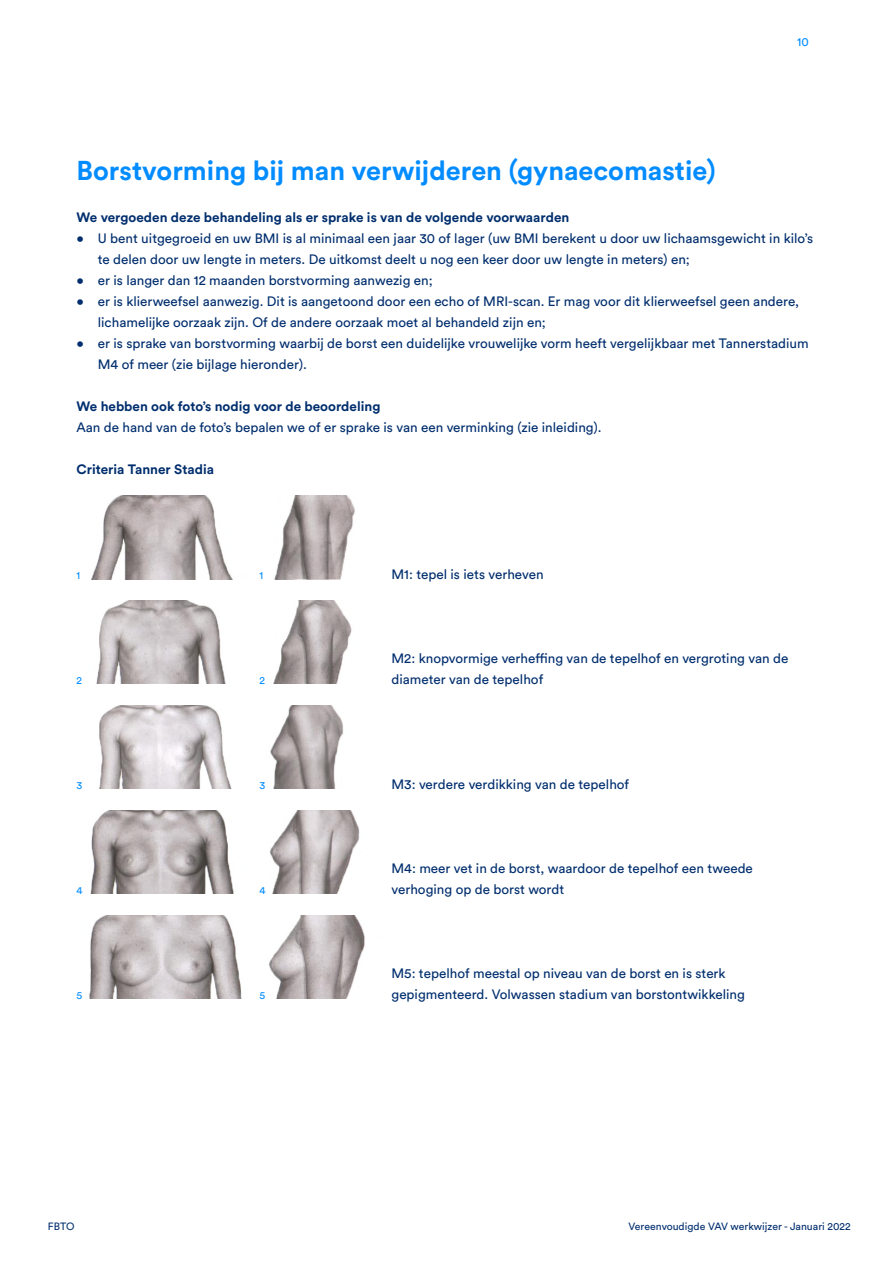
<style>
.page{position:relative;width:893px;height:1263px;background:#fff}
.page>*{position:absolute;margin:0;border:0;box-sizing:border-box;transform-origin:0 0}
.Hoofdstukkop_-_eerst{font:700 27px "Circular Std";color:#038cff}
.platte_tekst{font:13.5px/21px "Circular Std";color:#002e6e}
.Tussenkop_bold_midni{font:700 13.5px "Circular Std";color:#002e6e}
.t1{font:12px "Circular Std";color:#038cff}
.t2{font:10.5px "Circular Std";color:#002e6e}
.toelichting_7_12{font:10.5px "Circular Std";color:#038cff}
</style>
<div class="page">
<img style="left:91px;top:495px;width:264px;height:84px">
<img style="left:96px;top:600px;width:256px;height:84px">
<img style="left:99px;top:705px;width:244px;height:84px">
<img style="left:90px;top:810px;width:270px;height:84px">
<img style="left:89px;top:915px;width:276px;height:84px">
<p class="t1" style="left:797px;top:34px;width:13px">10</p>
<p class="Hoofdstukkop_-_eerst" style="left:77px;top:153px;width:641px">Borstvorming bij man verwijderen (gynaecomastie)</p>
<p class="Tussenkop_bold_midni" style="left:77px;top:209px;width:494px">We vergoeden deze behandeling als er sprake is van de volgende voorwaarden</p>
<p class="platte_tekst" style="left:98px;top:228px;width:717px;text-indent:-21px">• U bent uitgegroeid en uw BMI is al minimaal een jaar 30 of lager (uw BMI berekent u door uw lichaamsgewicht in kilo’s te delen door uw lengte in meters. De uitkomst deelt u nog een keer door uw lengte in meters) en;</p>
<p class="platte_tekst" style="left:77px;top:270px;width:358px">• er is langer dan 12 maanden borstvorming aanwezig en;</p>
<p class="platte_tekst" style="left:98px;top:291px;width:703px;text-indent:-21px">• er is klierweefsel aanwezig. Dit is aangetoond door een echo of MRI-scan. Er mag voor dit klierweefsel geen andere, lichamelijke oorzaak zijn. Of de andere oorzaak moet al behandeld zijn en;</p>
<p class="platte_tekst" style="left:98px;top:333px;width:712px;text-indent:-21px">• er is sprake van borstvorming waarbij de borst een duidelijke vrouwelijke vorm heeft vergelijkbaar met Tannerstadium<br>M4 of meer (zie bijlage hieronder).</p>
<p class="Tussenkop_bold_midni" style="left:77px;top:398px;width:305px">We hebben ook foto’s nodig voor de beoordeling</p>
<p class="platte_tekst" style="left:77px;top:417px;width:527px">Aan de hand van de foto’s bepalen we of er sprake is van een verminking (zie inleiding).</p>
<p class="Tussenkop_bold_midni" style="left:77px;top:461px;width:139px">Criteria Tanner Stadia</p>
<p class="toelichting_7_12" style="left:76px;top:569px;width:5px">1</p>
<p class="toelichting_7_12" style="left:259px;top:569px;width:5px">1</p>
<p class="toelichting_7_12" style="left:76px;top:674px;width:7px">2</p>
<p class="toelichting_7_12" style="left:259px;top:674px;width:7px">2</p>
<p class="toelichting_7_12" style="left:76px;top:779px;width:7px">3</p>
<p class="toelichting_7_12" style="left:259px;top:779px;width:7px">3</p>
<p class="toelichting_7_12" style="left:76px;top:884px;width:8px">4</p>
<p class="toelichting_7_12" style="left:259px;top:884px;width:8px">4</p>
<p class="toelichting_7_12" style="left:76px;top:989px;width:7px">5</p>
<p class="toelichting_7_12" style="left:259px;top:989px;width:7px">5</p>
<p class="platte_tekst" style="left:392px;top:564px;width:154px">M1: tepel is iets verheven</p>
<p class="platte_tekst" style="left:392px;top:648px;width:398px">M2: knopvormige verheffing van de tepelhof en vergroting van de diameter van de tepelhof</p>
<p class="platte_tekst" style="left:392px;top:774px;width:239px">M3: verdere verdikking van de tepelhof</p>
<p class="platte_tekst" style="left:392px;top:858px;width:363px">M4: meer vet in de borst, waardoor de tepelhof een tweede verhoging op de borst wordt</p>
<p class="platte_tekst" style="left:392px;top:963px;width:355px">M5: tepelhof meestal op niveau van de borst en is sterk gepigmenteerd. Volwassen stadium van borstontwikkeling</p>
<p class="t2" style="left:48px;top:1220px;width:28px">FBTO</p>
<p class="t2" style="left:629px;top:1220px;width:223px">Vereenvoudigde VAV werkwijzer - Januari 2022</p>
</div>
